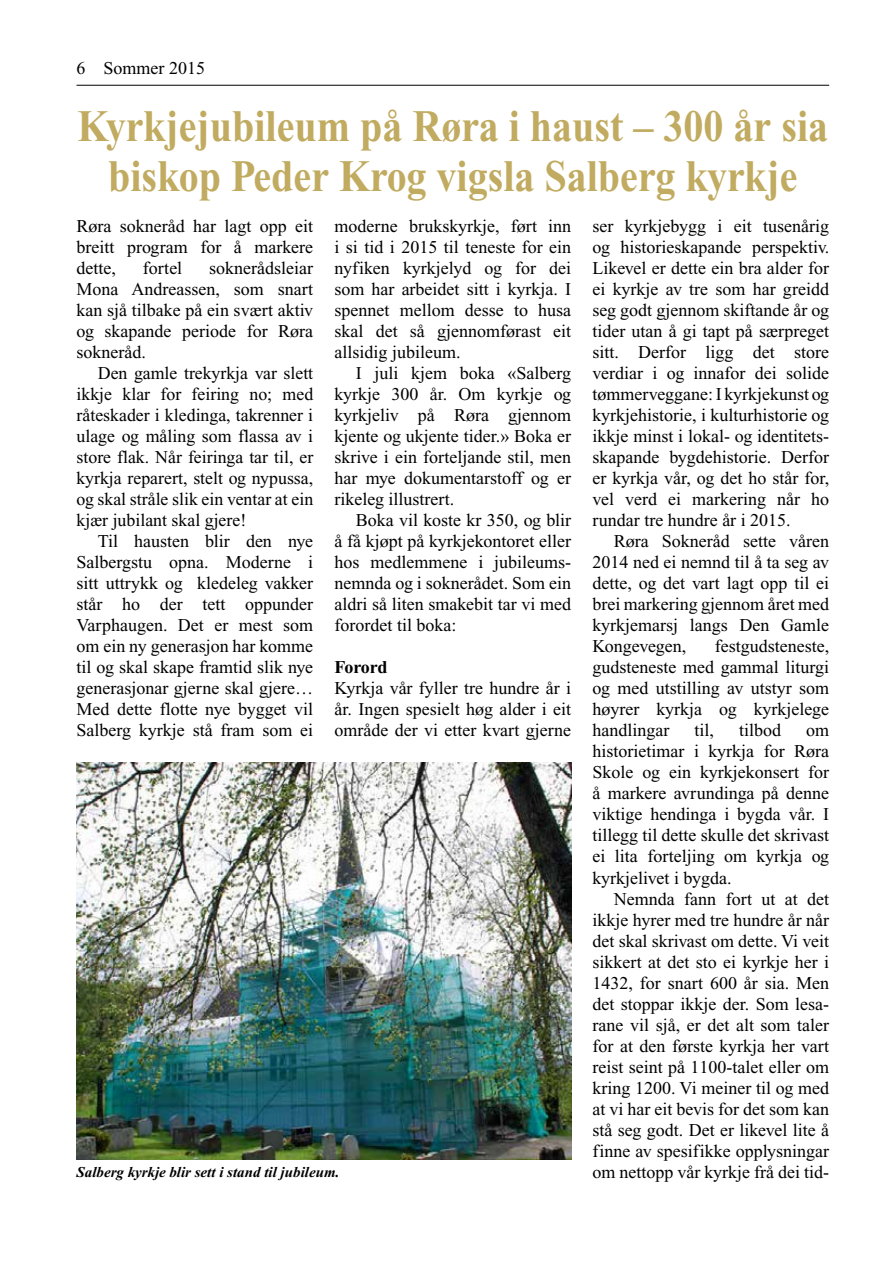
<style>
.page{position:relative;width:893px;height:1263px;background:#fff}
.page>*{position:absolute;margin:0;border:0;box-sizing:border-box;transform-origin:0 0}
.t1{font:700 45px/49.5px "Times New Roman";color:#c1ab60;text-align:center;scale:.89 1}
.t2{font:18px/21px "Times New Roman";color:#000;text-align:justify}
.t3{font:700 18px "Times New Roman";letter-spacing:-.015em;color:#000}
.t4{font:italic 700 15px "Times New Roman";color:#000}
</style>
<div class="page">
<hr style="left:77px;top:85px;width:752px;height:1px;background:#000">
<img style="left:77px;top:762px;width:494px;height:397px">
<p class="t2" style="left:77px;top:57px;width:130px">6 Sommer 2015</p>
<h1 class="t1" style="left:78px;top:101px;width:845px">Kyrkjejubileum på Røra i haust – 300 år sia biskop Peder Krog vigsla Salberg kyrkje</h1>
<p class="t2" style="left:77px;top:216px;width:238px">Røra sokneråd har lagt opp eit breitt program for å markere dette,</p>
<p class="t2" style="left:77px;top:258px;width:238px;text-indent:133px">soknerådsleiar Mona Andreassen, som snart kan sjå tilbake på ein svært aktiv og skapande periode for Røra sokneråd.</p>
<p class="t2" style="left:77px;top:363px;width:238px;text-indent:21px">Den gamle trekyrkja var slett ikkje klar for feiring no; med råteskader i kledinga, takrenner i ulage og måling som flassa av i store flak. Når feiringa tar til, er kyrkja reparert, stelt og nypussa, og skal stråle slik ein ventar at ein kjær jubilant skal gjere!</p>
<p class="t2" style="left:77px;top:531px;width:238px;text-indent:21px">Til hausten blir den nye Salbergstu opna. Moderne i sitt uttrykk og kledeleg vakker står ho der tett oppunder Varphaugen. Det er mest som om ein ny generasjon har komme til og skal skape framtid slik nye generasjonar gjerne skal gjere… Med dette flotte nye bygget vil Salberg kyrkje stå fram som ei</p>
<p class="t2" style="left:143px;top:258px;width:41px">fortel</p>
<p class="t2" style="left:334px;top:216px;width:238px">moderne brukskyrkje, ført inn i si tid i 2015 til teneste for ein nyfiken kyrkjelyd og for dei som har arbeidet sitt i kyrkja. I spennet mellom desse to husa skal det så gjennomførast eit allsidig jubileum.</p>
<p class="t2" style="left:334px;top:363px;width:238px;text-indent:21px">I juli kjem boka «Salberg kyrkje 300 år. Om kyrkje og kyrkjeliv på Røra gjennom kjente og ukjente tider.» Boka er skrive i ein forteljande stil, men har mye dokumentarstoff og er rikeleg illustrert.</p>
<p class="t2" style="left:334px;top:510px;width:238px;text-indent:21px">Boka vil koste kr 350, og blir å få kjøpt på kyrkjekontoret eller hos medlemmene i jubileums&shy;nemnda og i soknerådet. Som ein aldri så liten smakebit tar vi med forordet til boka:</p>
<p class="t3" style="left:334px;top:657px;width:55px">Forord</p>
<p class="t2" style="left:334px;top:678px;width:238px">Kyrkja vår fyller tre hundre år i år. Ingen spesielt høg alder i eit område der vi etter kvart gjerne</p>
<p class="t4" style="left:77px;top:1164px;width:264px">Salberg kyrkje blir sett i stand til jubileum.</p>
<p class="t2" style="left:592px;top:216px;width:238px">ser kyrkjebygg i eit tusenårig og historieskapande perspektiv.<br>Likevel er dette ein bra alder for ei kyrkje av tre som har greidd seg godt gjennom skiftande år og tider utan å gi tapt på særpreget sitt. Derfor ligg det store verdiar i og innafor dei solide tømmerveggane: I kyrkjekunst og kyrkjehistorie, i kulturhistorie og ikkje minst i lokal- og identitets&shy;skapande bygdehistorie. Derfor er kyrkja vår, og det ho står for, vel verd ei markering når ho rundar tre hundre år i 2015.</p>
<p class="t2" style="left:592px;top:531px;width:238px;text-indent:21px">Røra Sokneråd sette våren 2014 ned ei nemnd til å ta seg av dette, og det vart lagt opp til ei brei markering gjennom året med kyrkjemarsj langs Den Gamle Kongevegen,</p>
<p class="t2" style="left:592px;top:636px;width:238px;text-indent:122px">festgudsteneste, gudsteneste med gammal liturgi og med utstilling av utstyr som høyrer kyrkja og kyrkjelege handlingar</p>
<p class="t2" style="left:694px;top:720px;width:21px">til,</p>
<p class="t2" style="left:739px;top:720px;width:44px">tilbod</p>
<p class="t2" style="left:592px;top:720px;width:238px;text-indent:214px">om historietimar i kyrkja for Røra Skole og ein kyrkjekonsert for å markere avrundinga på denne viktige hendinga i bygda vår. I tillegg til dette skulle det skrivast ei lita forteljing om kyrkja og kyrkjelivet i bygda.</p>
<p class="t2" style="left:592px;top:888px;width:238px;text-indent:21px">Nemnda fann fort ut at det ikkje hyrer med tre hundre år når det skal skrivast om dette. Vi veit sikkert at det sto ei kyrkje her i 1432, for snart 600 år sia. Men det stoppar ikkje der. Som lesa&shy;rane vil sjå, er det alt som taler for at den første kyrkja her vart reist seint på 1100-talet eller om kring 1200. Vi meiner til og med at vi har eit bevis for det som kan stå seg godt. Det er likevel lite å finne av spesifikke opplysningar om nettopp vår kyrkje frå dei tid-</p>
</div>
